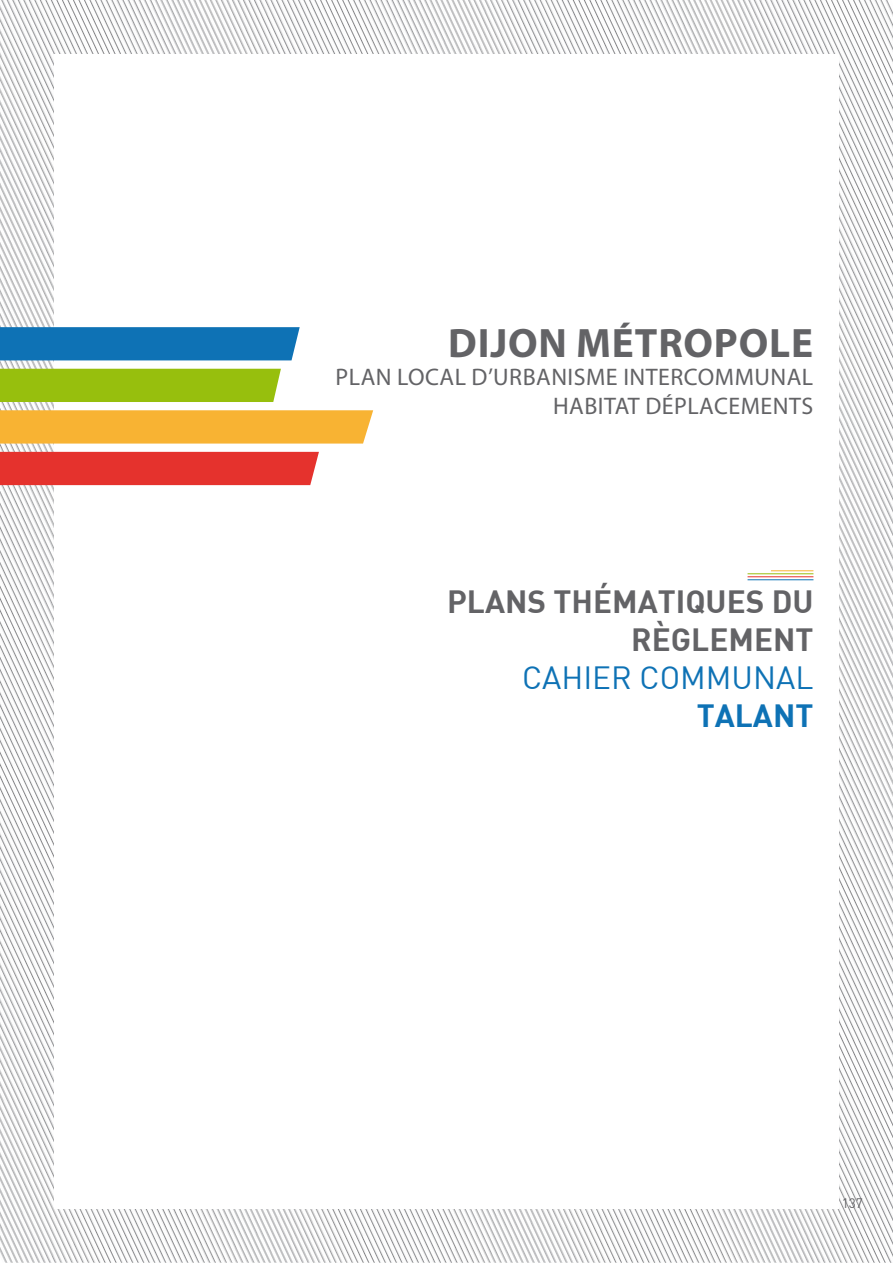
<style>
.page{position:relative;width:893px;height:1263px;background:#fff}
.page>*{position:absolute;margin:0;border:0;box-sizing:border-box;transform-origin:0 0}
.t1{font:700 41.25px "Myriad Pro";letter-spacing:.02em;color:#636366}
.t2{font:700 31.5px/37.8px "DIN";color:#636366;text-align:right}
.t3{font:31.5px "DIN";color:#0e72b5}
.t4{font:700 31.5px "DIN";color:#0e72b5}
.t5{font:24px/28.8px "Myriad Pro";letter-spacing:.02em;color:#636366;text-align:right}
.t6{font:13.5px "DIN";color:#636366}
</style>
<div class="page">
<img style="left:0;top:0;width:893px;height:1263px">
<div style="left:54px;top:54px;width:785px;height:1155px;background:#fff"></div>
<div style="left:0;top:327px;width:300px;height:33px;background:#0e72b5"></div>
<div style="left:0;top:452px;width:319px;height:33px;background:#e5322d"></div>
<svg style="left:0;top:410px;width:373px;height:34px;background:#f8b539"></svg>
<div style="left:0;top:369px;width:281px;height:33px;background:#97bf0d"></div>
<hr style="left:771px;top:570px;width:42px;height:1px;background:#f8b333">
<hr style="left:747px;top:573px;width:66px;height:1px;background:#97bf0d">
<hr style="left:747px;top:576px;width:66px;height:1px;background:#e5322d">
<hr style="left:747px;top:579px;width:66px;height:1px;background:#0e72b5">
<h1 class="t1" style="left:448px;top:316px;width:366px">DIJON MÉTROPOLE</h1>
<p class="t5" style="left:336px;top:362px;width:479px">PLAN LOCAL D’URBANISME INTERCOMMUNAL<br>HABITAT DÉPLACEMENTS</p>
<h2 class="t2" style="left:447px;top:584px;width:368px">PLANS THÉMATIQUES DU<br>RÈGLEMENT</h2>
<h2 class="t3" style="left:522px;top:663px;width:293px">CAHIER COMMUNAL</h2>
<h2 class="t4" style="left:697px;top:700px;width:21px">TALANT</h2>
<p class="t6" style="left:842px;top:1197px;width:23px">137</p>
</div>
